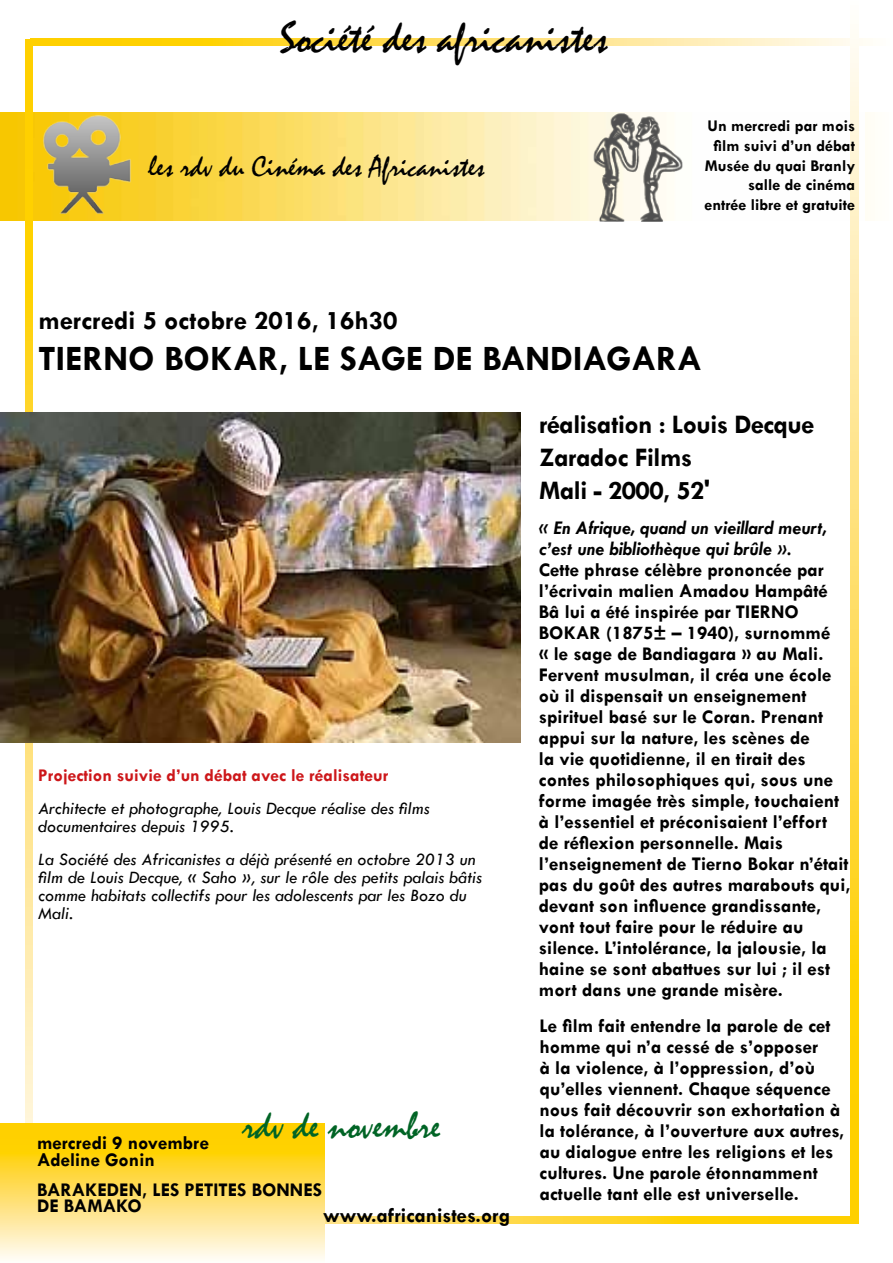
<style>
.page{position:relative;width:893px;height:1263px;background:#fff}
.page>*{position:absolute;margin:0;border:0;box-sizing:border-box;transform-origin:0 0}
.t1{font:45px "Mistral";color:#000}
.t2{font:39px "Mistral";color:#006425}
.t3{font:700 36px "Tw Cen";color:#000}
.t4{font:30px "Mistral";color:#000}
.t5{font:700 27px/33px "Tw Cen";letter-spacing:-.02em;color:#000}
.t6{font:700 27px "Tw Cen";color:#000}
.t7{font:700 21px "Tw Cen";color:#000}
.t8{font:700 19.5px/21px "Tw Cen";color:#000}
.t9{font:italic 700 19.5px/21px "Tw Cen";color:#000}
.t10{font:italic 18px/18px "Tw Cen";color:#000}
.t11{font:700 18px "Tw Cen";color:#cd171a}
.t12{font:700 16.5px/19.8px "Tw Cen";color:#000;text-align:right}
</style>
<div class="page">
<div style="left:0;top:112px;width:892px;height:109px;background:#fffef9"></div>
<img style="left:0;top:112px;width:859px;height:109px">
<img style="left:589px;top:113px;width:99px;height:109px">
<img style="left:38px;top:113px;width:100px;height:104px">
<svg style="left:30px;top:38px;width:836px;height:8px;background:#ffdf63"></svg>
<svg style="left:26px;top:39px;width:7px;height:1084px;background:#fede5a"></svg>
<svg style="left:850px;top:34px;width:8px;height:1182px;background:#ffdf65"></svg>
<svg style="left:324px;top:1216px;width:534px;height:8px;background:#ffd632"></svg>
<svg style="left:0;top:1123px;width:324px;height:137px;background:#ffdf64"></svg>
<img style="left:0;top:413px;width:521px;height:330px">
<h1 class="t1" style="left:280px;top:12px;width:329px">Société des africanistes</h1>
<h3 class="t4" style="left:148px;top:150px;width:338px">les rdv du Cinéma des Africanistes</h3>
<p class="t12" style="left:704px;top:115px;width:152px">Un mercredi par mois film suivi d’un débat<br>Musée du quai Branly salle de cinéma entrée libre et gratuite</p>
<h3 class="t6" style="left:39px;top:304px;width:360px">mercredi 5 octobre 2016, 16h30</h3>
<h3 class="t3" style="left:39px;top:337px;width:665px">TIERNO BOKAR, LE SAGE DE BANDIAGARA</h3>
<p class="t11" style="left:38px;top:765px;width:352px">Projection suivie d’un débat avec le réalisateur</p>
<p class="t10" style="left:38px;top:799px;width:393px">Architecte et photographe, Louis Decque réalise des films documentaires depuis 1995.</p>
<p class="t10" style="left:38px;top:850px;width:445px">La Société des Africanistes a déjà présenté en octobre 2013 un film de Louis Decque, « Saho », sur le rôle des petits palais bâtis comme habitats collectifs pour les adolescents par les Bozo du Mali.</p>
<h2 class="t2" style="left:242px;top:1103px;width:200px">rdv de novembre</h2>
<p class="t8" style="left:37px;top:1134px;width:173px;line-height:16.5px">mercredi 9 novembre<br>Adeline Gonin</p>
<p class="t8" style="left:37px;top:1181px;width:286px;line-height:16.5px">BARAKEDEN, LES PETITES BONNES<br>DE BAMAKO</p>
<p class="t7" style="left:323px;top:1203px;width:189px">www.africanistes.org</p>
<h3 class="t5" style="left:539px;top:407px;width:277px">réalisation : Louis Decque<br>Zaradoc Films<br>Mali - 2000, 52'</h3>
<p class="t9" style="left:539px;top:516px;width:289px">« En Afrique, quand un vieillard meurt, c’est une bibliothèque qui brûle ».</p>
<p class="t8" style="left:539px;top:558px;width:313px">Cette phrase célèbre prononcée par l’écrivain malien Amadou Hampâté Bâ lui a été inspirée par TIERNO BOKAR (1875± – 1940), surnommé<br>« le sage de Bandiagara » au Mali.<br>Fervent musulman, il créa une école où il dispensait un enseignement spirituel basé sur le Coran. Prenant appui sur la nature, les scènes de<br>la vie quotidienne, il en tirait des contes philosophiques qui, sous une forme imagée très simple, touchaient à l’essentiel et préconisaient l’effort de réflexion personnelle. Mais l’enseignement de Tierno Bokar n’était pas du goût des autres marabouts qui, devant son influence grandissante, vont tout faire pour le réduire au silence. L’intolérance, la jalousie, la haine se sont abattues sur lui ; il est mort dans une grande misère.</p>
<p class="t8" style="left:540px;top:1014px;width:306px">Le film fait entendre la parole de cet homme qui n’a cessé de s’opposer<br>à la violence, à l’oppression, d’où qu’elles viennent. Chaque séquence nous fait découvrir son exhortation à la tolérance, à l’ouverture aux autres, au dialogue entre les religions et les cultures. Une parole étonnamment actuelle tant elle est universelle.</p>
</div>
